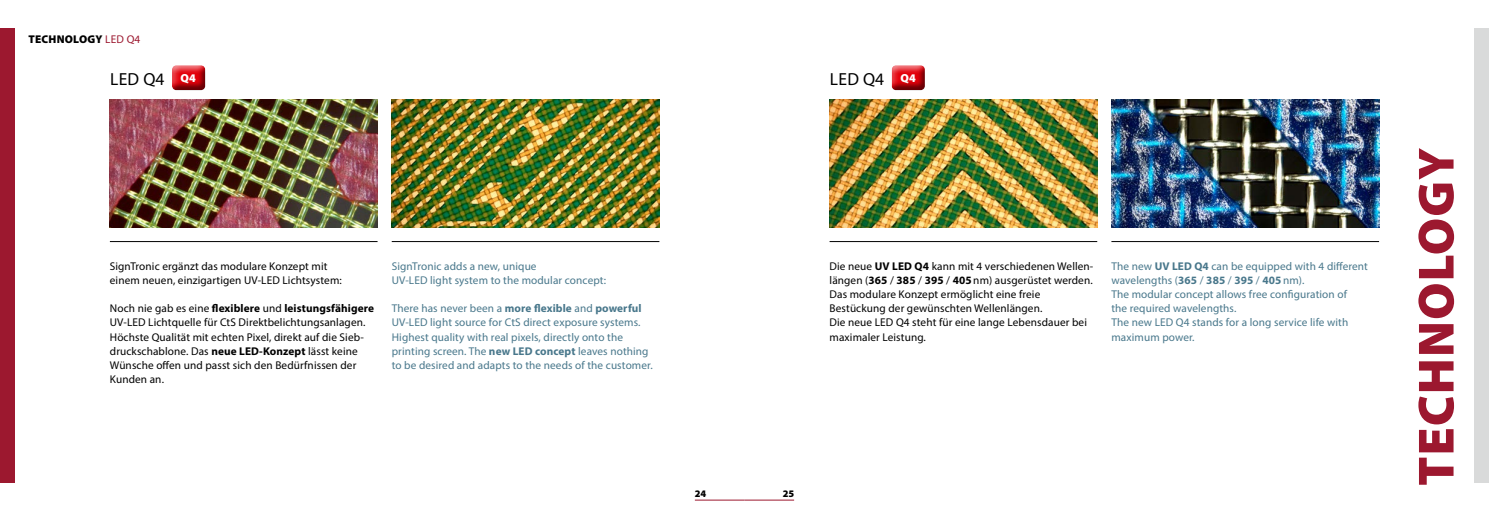
<style>
.page{position:relative;width:1489px;height:525px;background:#fff}
.page>*{position:absolute;margin:0;border:0;box-sizing:border-box;transform-origin:0 0}
.t1{font:900 51.25px "Myriad Pro";letter-spacing:.02em;color:#9c182f}
.t2{font:17.5px "Myriad Pro";letter-spacing:.02em;color:#000}
.t3{font:11.25px/14.1px "Myriad Pro";letter-spacing:.01em;color:#000}
.t4{font:11.25px/14.1px "Myriad Pro";letter-spacing:.01em;color:#48778b}
.t5{font:900 11.25px "Myriad Pro";letter-spacing:.02em;color:#000}
.t6{font:900 10px "Myriad Pro";color:#000}
.s1{font-weight:400;color:#9c182f}
.s2{font-weight:700}
</style>
<div class="page">
<div style="left:0;top:28px;width:14px;height:454px;background:#9c182f"></div>
<div style="left:1474px;top:28px;width:14px;height:454px;background:#d9dada"></div>
<img style="left:110px;top:99px;width:267px;height:128px">
<img style="left:392px;top:99px;width:267px;height:128px">
<hr style="left:110px;top:241px;width:267px;height:1px;background:#000">
<hr style="left:392px;top:241px;width:267px;height:1px;background:#000">
<img style="left:829px;top:99px;width:268px;height:128px">
<img style="left:1111px;top:99px;width:267px;height:128px">
<div style="left:171px;top:63px;width:42px;height:28px;background:#000;opacity:.55"></div>
<hr style="left:829px;top:241px;width:268px;height:1px;background:#000">
<hr style="left:1111px;top:241px;width:267px;height:1px;background:#000">
<div style="left:890px;top:63px;width:43px;height:28px;background:#000;opacity:.55"></div>
<hr style="left:694px;top:499px;width:50px;height:1px;background:#9c182f">
<hr style="left:744px;top:499px;width:50px;height:1px;background:#9c182f">
<p class="t5" style="left:28px;top:31px;width:113px">TECHNOLOGY <span class="s1">LED Q4</span></p>
<h2 class="t2" style="left:110px;top:68px;width:87px">LED Q4 <sup>Q4</sup></h2>
<h2 class="t2" style="left:829px;top:68px;width:87px">LED Q4 <sup>Q4</sup></h2>
<p class="t3" style="left:110px;top:258px;width:233px">SignTronic ergänzt das modulare Konzept mit einem neuen, einzigartigen UV-LED Lichtsystem:</p>
<p class="t3" style="left:110px;top:301px;width:266px">Noch nie gab es eine <span class="s2">flexiblere</span> und <span class="s2">leistungsfähigere </span>UV-LED Lichtquelle für CtS Direktbelichtungsanlagen.<br>Höchste Qualität mit echten Pixel, direkt auf die Sieb&shy;druckschablone. Das <span class="s2">neue LED-Konzept</span> lässt keine Wünsche offen und passt sich den Bedürfnissen der Kunden an.</p>
<p class="t4" style="left:392px;top:258px;width:216px">SignTronic adds a new, unique<br>UV-LED light system to the modular concept:</p>
<p class="t4" style="left:392px;top:301px;width:262px">There has never been a <span class="s2">more flexible</span> and <span class="s2">powerful </span>UV-LED light source for CtS direct exposure systems.<br>Highest quality with real pixels, directly onto the printing screen. The <span class="s2">new LED concept</span> leaves nothing to be desired and adapts to the needs of the customer.</p>
<p class="t3" style="left:829px;top:258px;width:265px">Die neue <span class="s2">UV LED Q4</span> kann mit 4 verschiedenen Wellen&shy;längen (<span class="s2">365</span> / <span class="s2">385</span> / <span class="s2">395</span> / <span class="s2">405</span> nm) ausgerüstet werden.<br>Das modulare Konzept ermöglicht eine freie Bestückung der gewünschten Wellenlängen.<br>Die neue LED Q4 steht für eine lange Lebensdauer bei maximaler Leistung.</p>
<p class="t4" style="left:1111px;top:258px;width:258px">The new <span class="s2">UV LED Q4</span> can be equipped with 4 different wavelengths (<span class="s2">365</span> / <span class="s2">385</span> / <span class="s2">395</span> / <span class="s2">405</span> nm).<br>The modular concept allows free configuration of<br>the required wavelengths.<br>The new LED Q4 stands for a long service life with maximum power.</p>
<p class="t6" style="left:694px;top:486px;width:13px">24</p>
<p class="t6" style="left:782px;top:486px;width:13px">25</p>
<h1 class="t1" style="left:1401px;top:485px;width:339px;rotate:-90deg">TECHNOLOGY</h1>
</div>
